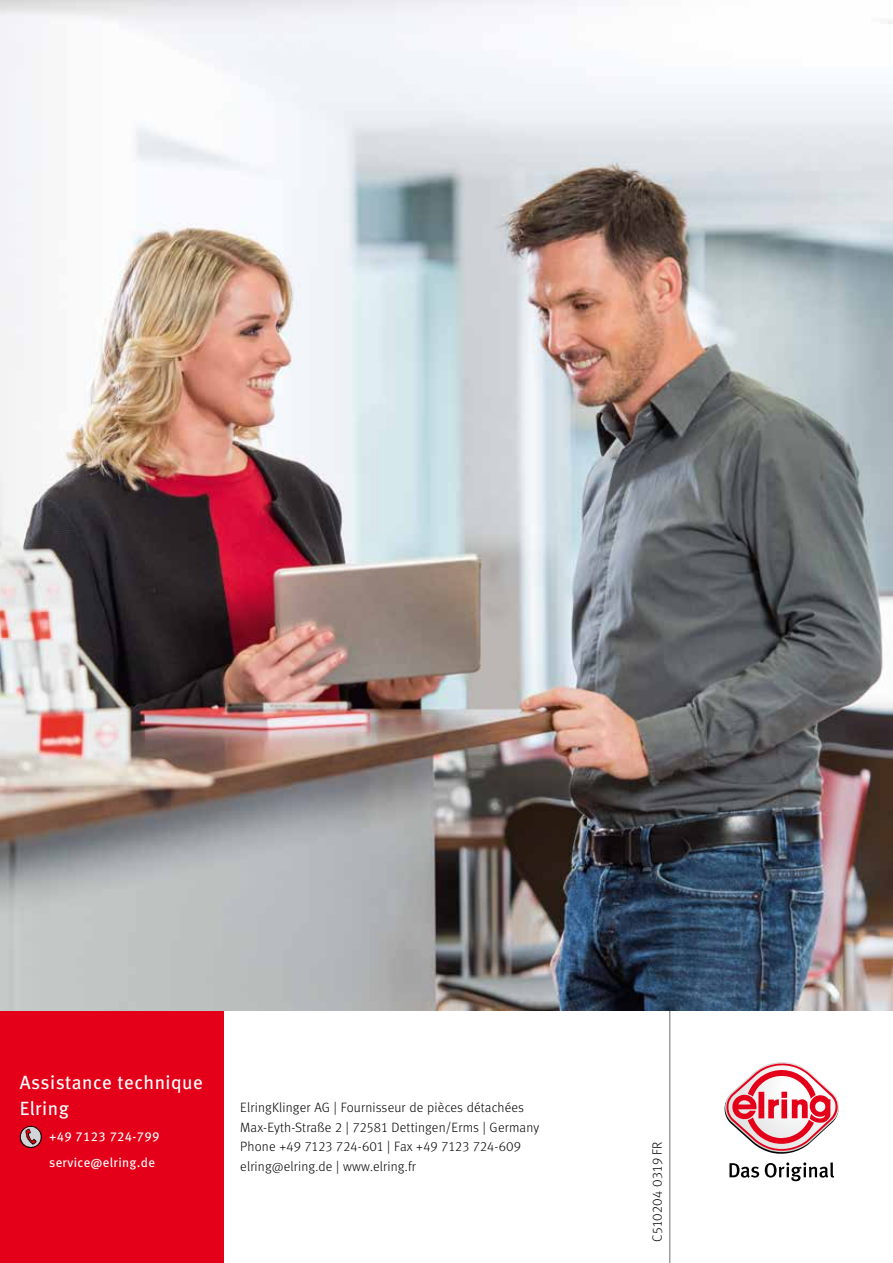
<style>
.page{position:relative;width:893px;height:1263px;background:#fff}
.page>*{position:absolute;margin:0;border:0;box-sizing:border-box;transform-origin:0 0}
.t1{font:19.2px/26.1px "Meta Book LF";letter-spacing:.025em;color:#fff}
.t2{font:13.5px/19.5px "Meta Light LF";letter-spacing:.015em;color:#000}
.t3{font:13.05px/26.1px "Meta Book LF";letter-spacing:.025em;color:#fff}
</style>
<div class="page">
<svg style="left:729px;top:1163px;width:30px;height:15px"></svg>
<svg style="left:765px;top:1162px;width:69px;height:19px"></svg>
<svg style="left:724px;top:1062px;width:115px;height:92px"></svg>
<hr style="left:669px;top:1010px;width:1px;height:253px;background:#9c9d9d">
<div style="left:0;top:1010px;width:223px;height:253px;background:#e30018"></div>
<svg style="left:20px;top:1126px;width:22px;height:22px"></svg>
<img style="left:0;top:0;width:893px;height:1010px">
<h1 class="t1" style="left:20px;top:1068px;width:185px">Assistance technique<br>Elring</h1>
<p class="t3" style="left:49px;top:1123px;width:112px">+49 7123 724-799 service@elring.de</p>
<p class="t2" style="left:240px;top:1097px;width:300px">ElringKlinger AG | Fournisseur de pièces détachées Max-Eyth-Straße 2 | 72581 Dettingen/Erms | Germany Phone +49 7123 724-601 | Fax +49 7123 724-609 elring@elring.de | www.elring.fr</p>
<p class="t2" style="left:647px;top:1242px;width:102px;rotate:-90deg">C510204 0319 FR</p>
</div>
